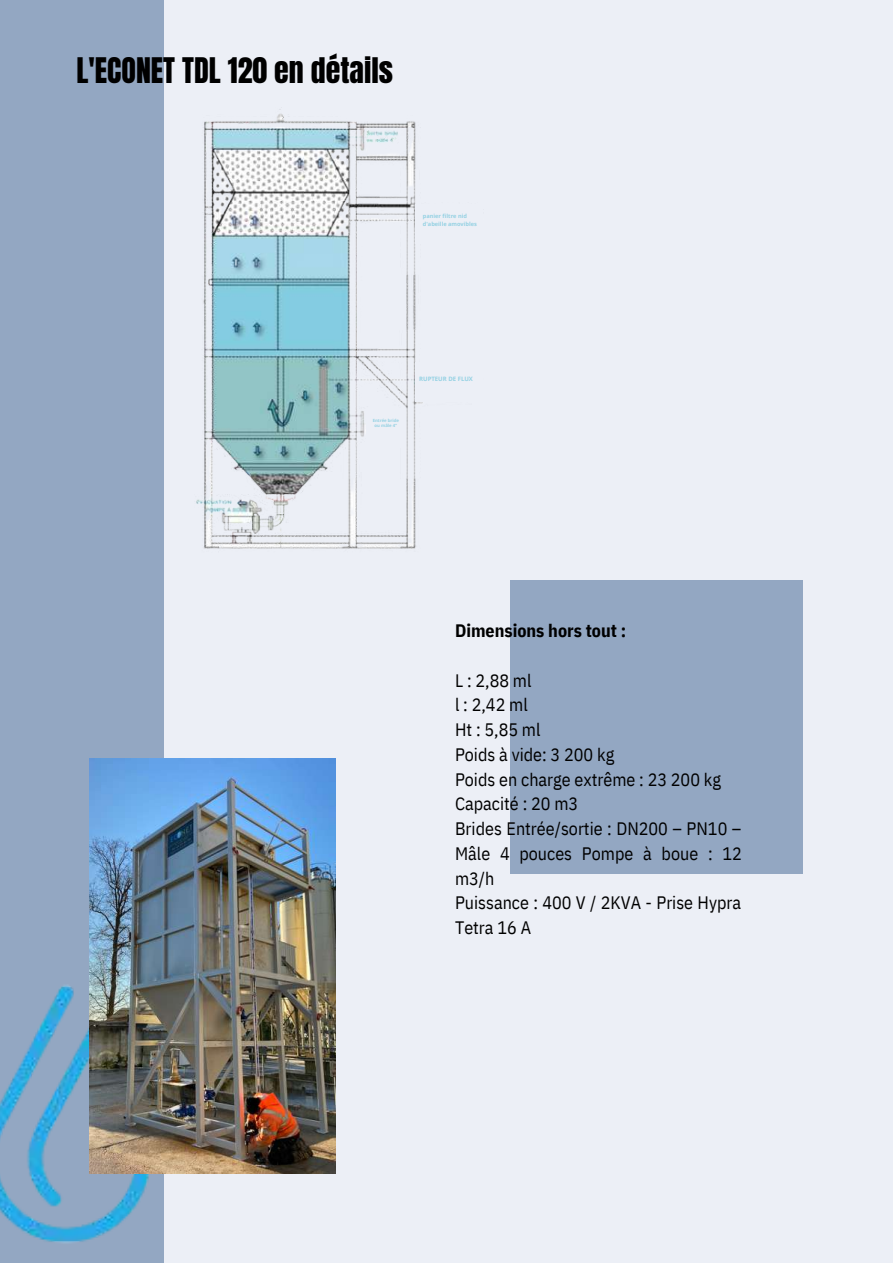
<style>
.page{position:relative;width:893px;height:1264px;background:#fff}
.page>*{position:absolute;margin:0;border:0;box-sizing:border-box;transform-origin:0 0}
.t1{font:30px "Anton";color:#000}
.t2{font:18px/24.8px "IBM Plex Sans Cond";color:#000}
.t3{font:700 18px "IBM Plex Sans Cond";color:#000}
.t4{font:700 6px "Open Sans";color:#94d1e3}
.t5{font:700 5.7px/7.5px "Open Sans";color:#94d1e3}
.t6{font:700 4.35px/5.7px "Open Sans";color:#94d1e3;text-align:center}
</style>
<div class="page">
<div style="left:0;top:0;width:892px;height:1262px;background:#eceff6"></div>
<div style="left:0;top:0;width:163px;height:1262px;background:#93a7c2"></div>
<div style="left:510px;top:579px;width:293px;height:294px;background:#93a7c2"></div>
<img style="left:0;top:985px;width:206px;height:266px">
<img style="left:89px;top:758px;width:246px;height:414px">
<img style="left:196px;top:109px;width:227px;height:440px">
<div style="left:366px;top:409px;width:40px;height:39px;background:#eceff6"></div>
<div style="left:415px;top:363px;width:67px;height:39px;background:#eceff6"></div>
<div style="left:415px;top:205px;width:67px;height:39px;background:#eceff6"></div>
<h1 class="t1" style="left:77px;top:49px;width:318px">L'ECONET TDL 120 en détails</h1>
<p class="t5" style="left:423px;top:212px;width:56px">panier filtre nid d'abeille amovibles</p>
<p class="t6" style="left:373px;top:417px;width:28px">Entrée bride ou mâle 4"</p>
<p class="t4" style="left:419px;top:374px;width:55px">RUPTEUR DE FLUX</p>
<p class="t3" style="left:455px;top:618px;width:173px">Dimensions hors tout :</p>
<p class="t2" style="left:455px;top:667px;width:288px">L : 2,88 ml<br>l : 2,42 ml<br>Ht : 5,85 ml<br>Poids à vide: 3 200 kg<br>Poids en charge extrême : 23 200 kg<br>Capacité : 20 m3<br>Brides Entrée/sortie : DN200 – PN10 –<br>Mâle 4 pouces Pompe à boue : 12 m3/h<br>Puissance : 400 V / 2KVA - Prise Hypra<br>Tetra 16 A</p>
</div>
